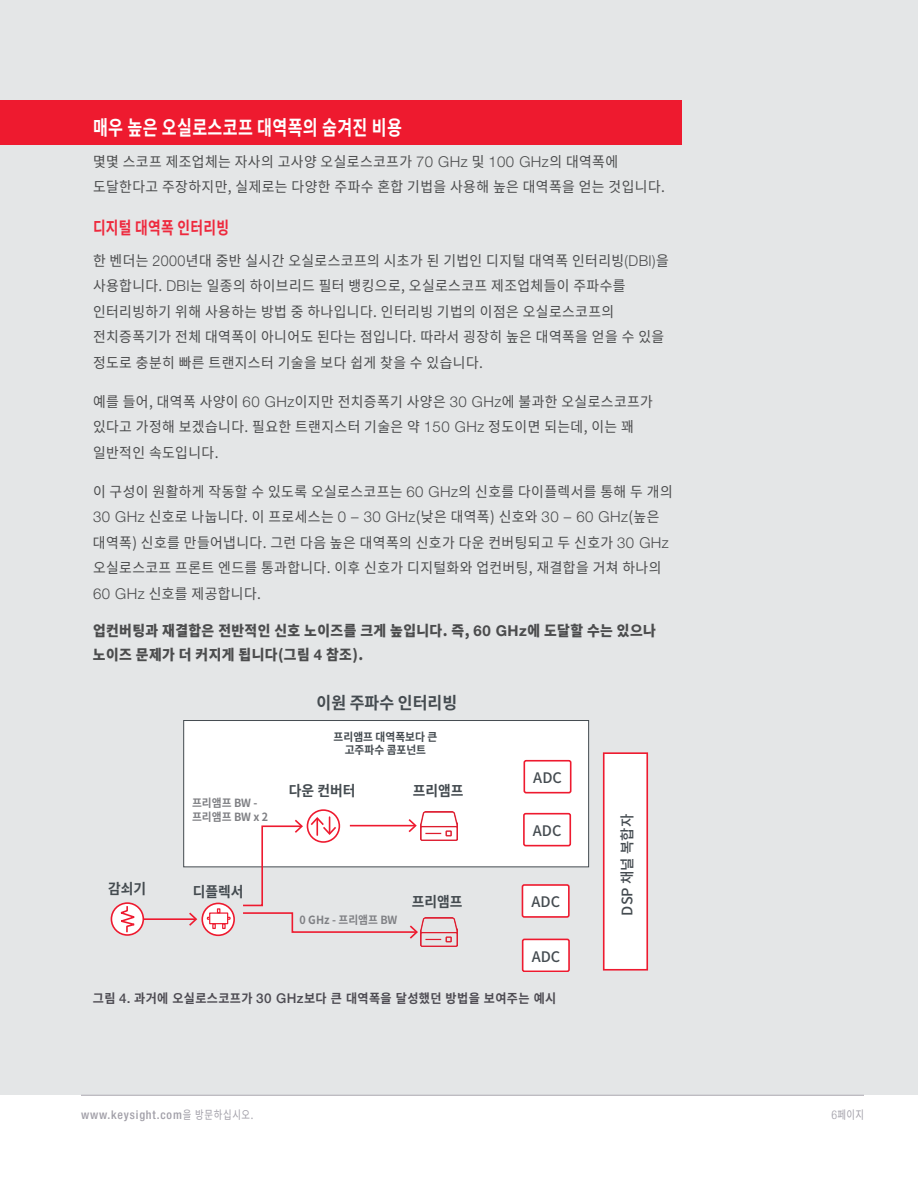
<style>
.page{position:relative;width:918px;height:1188px;background:#fff}
.page>*{position:absolute;margin:0;border:0;box-sizing:border-box;transform-origin:0 0}
.t1{font:700 20.25px "Noto Sans CJ Kkr";letter-spacing:.02em;color:#fff;scale:.8 1}
.t2{font:700 17.25px "Noto Sans CJ Kkr";letter-spacing:.02em;color:#ee293d;scale:.8 1}
.t3{font:700 16.95px "Noto Sans CJ Kkr";color:#444b50;scale:.95 1}
.t4{font:14.55px/25.5px "Noto Sans CJ Kkr";letter-spacing:.03em;color:#4b4c4d;scale:.95 1}
.t5{font:900 14.55px/24px "Noto Sans CJ Kkr";letter-spacing:.03em;color:#4b4c4d;scale:.95 1}
.t6{font:700 14.55px "Noto Sans CJ Kkr";color:#444b50;scale:.95 1}
.t7{font:500 14.55px "Noto Sans CJ Kkr";color:#444b50}
.t8{font:700 12.75px "Noto Sans CJ Kkr";letter-spacing:.03em;color:#4d4b52;scale:.95 1}
.t9{font:500 condensed 12px "Helvetica Neue LT Std";letter-spacing:.07em;color:#a19fa8}
.t10{font:11.7px "Noto Sans CJ Kkr";color:#a19fa8;scale:.8 1}
.t11{font:700 11.25px/13.5px "Noto Sans CJ Kkr";color:#7f8084;scale:.95 1}
.t12{font:700 11.25px/13.5px "Noto Sans CJ Kkr";color:#444b50;text-align:center;scale:.95 1}
.s1{font-family:"Helvetica Neue LT Std";font-weight:300;font-size:15px}
.s2{font-family:"Helvetica Neue LT Std";font-weight:700;font-size:15px}
.s3{font-family:"Helvetica Neue LT Std";font-weight:500;font-size:13.5px}
.s4{font-family:"Noto Sans CJ Kkr";font-weight:400;font-stretch:normal;font-size:11.7px}
.s5{font-family:"Helvetica Neue LT Std";font-weight:300;font-stretch:condensed;font-size:12px}
</style>
<div class="page">
<hr style="left:81px;top:1095px;width:783px;height:1px;background:#a19fa8">
<div style="left:0;top:0;width:918px;height:1095px;background:#e4e6e7"></div>
<div style="left:0;top:100px;width:681px;height:45px;background:#ee1a2f"></div>
<div style="left:522px;top:885px;width:47px;height:32px;background:#fff;border-radius:2px"></div>
<div style="left:522px;top:884px;width:48px;height:34px;border:2px solid #ee1a2f;border-radius:2px"></div>
<svg style="left:522px;top:939px;width:48px;height:32px;background:#fce4e7"></svg>
<div style="left:604px;top:753px;width:43px;height:217px;background:#fff"></div>
<div style="left:603px;top:752px;width:45px;height:219px;border:2px solid #ee1a2f"></div>
<div style="left:184px;top:721px;width:405px;height:146px;background:#fff"></div>
<div style="left:183px;top:720px;width:406px;height:147px;border:1px solid #444b50"></div>
<div style="left:523px;top:813px;width:48px;height:33px;border:2px solid #ee1a2f;border-radius:2px"></div>
<div style="left:524px;top:760px;width:48px;height:33px;border:2px solid #ee1a2f;border-radius:2px"></div>
<hr style="left:143px;top:918px;width:53px;height:2px;background:#ee1a2f">
<svg style="left:189px;top:913px;width:8px;height:13px"></svg>
<svg style="left:111px;top:903px;width:32px;height:32px"></svg>
<div style="left:111px;top:902px;width:33px;height:34px;border:2px solid #ee1a2f;border-radius:50%"></div>
<svg style="left:115px;top:905px;width:26px;height:29px"></svg>
<svg style="left:202px;top:903px;width:32px;height:32px"></svg>
<div style="left:201px;top:903px;width:34px;height:33px;border:2px solid #ee1a2f;border-radius:50%"></div>
<svg style="left:207px;top:908px;width:24px;height:21px"></svg>
<div style="left:307px;top:809px;width:33px;height:34px;border:2px solid #ee1a2f;border-radius:50%"></div>
<img style="left:421px;top:812px;width:37px;height:29px">
<img style="left:421px;top:917px;width:37px;height:29px">
<svg style="left:241px;top:817px;width:177px;height:122px"></svg>
<h1 class="t1" style="left:93px;top:116px;width:388px">매우 높은 오실로스코프 대역폭의 숨겨진 비용</h1>
<p class="t4" style="left:93px;top:149px;width:604px">몇몇 스코프 제조업체는 자사의 고사양 오실로스코프가 <span class="s1">70 GHz</span> 및 <span class="s1">100 GHz</span>의 대역폭에 도달한다고 주장하지만, 실제로는 다양한 주파수 혼합 기법을 사용해 높은 대역폭을 얻는 것입니다.</p>
<p class="t2" style="left:93px;top:218px;width:172px">디지털 대역폭 인터리빙</p>
<p class="t4" style="left:93px;top:248px;width:608px">한 벤더는 <span class="s1">2000</span>년대 중반 실시간 오실로스코프의 시초가 된 기법인 디지털 대역폭 인터리빙<span class="s1">(DBI)</span>을 사용합니다. <span class="s1">DBI</span>는 일종의 하이브리드 필터 뱅킹으로, 오실로스코프 제조업체들이 주파수를 인터리빙하기 위해 사용하는 방법 중 하나입니다. 인터리빙 기법의 이점은 오실로스코프의 전치증폭기가 전체 대역폭이 아니어도 된다는 점입니다. 따라서 굉장히 높은 대역폭을 얻을 수 있을 정도로 충분히 빠른 트랜지스터 기술을 보다 쉽게 찾을 수 있습니다.</p>
<p class="t4" style="left:93px;top:389px;width:591px">예를 들어, 대역폭 사양이 <span class="s1">60 GHz</span>이지만 전치증폭기 사양은 <span class="s1">30 GHz</span>에 불과한 오실로스코프가 있다고 가정해 보겠습니다. 필요한 트랜지스터 기술은 약 <span class="s1">150 GHz</span> 정도이면 되는데, 이는 꽤 일반적인 속도입니다.</p>
<p class="t4" style="left:93px;top:479px;width:612px">이 구성이 원활하게 작동할 수 있도록 오실로스코프는 <span class="s1">60 GHz</span>의 신호를 다이플렉서를 통해 두 개의 <span class="s1">30 GHz</span> 신호로 나눕니다. 이 프로세스는 <span class="s1">0 – 30 GHz</span>(낮은 대역폭) 신호와 <span class="s1">30 – 60 GHz</span>(높은 대역폭) 신호를 만들어냅니다. 그런 다음 높은 대역폭의 신호가 다운 컨버팅되고 두 신호가 <span class="s1">30 GHz </span>오실로스코프 프론트 엔드를 통과합니다. 이후 신호가 디지털화와 업컨버팅, 재결합을 거쳐 하나의 <span class="s1">60 GHz</span> 신호를 제공합니다.</p>
<p class="t5" style="left:93px;top:619px;width:594px">업컨버팅과 재결합은 전반적인 신호 노이즈를 크게 높입니다. 즉, <span class="s2">60 GHz</span>에 도달할 수는 있으나 노이즈 문제가 더 커지게 됩니다(그림 <span class="s2">4</span> 참조).</p>
<p class="t3" style="left:317px;top:694px;width:150px">이원 주파수 인터리빙</p>
<p class="t11" style="left:192px;top:796px;width:82px">프리앰프 BW - 프리앰프 BW x 2</p>
<p class="t12" style="left:334px;top:730px;width:111px">프리앰프 대역폭보다 큰 고주파수 콤포넌트</p>
<p class="t6" style="left:289px;top:783px;width:72px">다운 컨버터</p>
<p class="t6" style="left:413px;top:783px;width:55px">프리앰프</p>
<p class="t6" style="left:108px;top:881px;width:42px">감쇠기</p>
<p class="t6" style="left:193px;top:883px;width:55px">디플렉서</p>
<p class="t11" style="left:300px;top:914px;width:105px">0 GHz - 프리앰프 BW</p>
<p class="t6" style="left:412px;top:893px;width:55px">프리앰프</p>
<p class="t7" style="left:533px;top:769px;width:30px">ADC</p>
<p class="t7" style="left:533px;top:822px;width:30px">ADC</p>
<p class="t7" style="left:531px;top:894px;width:30px">ADC</p>
<p class="t7" style="left:532px;top:948px;width:30px">ADC</p>
<p class="t8" style="left:93px;top:991px;width:489px">그림 <span class="s3">4.</span> 과거에 오실로스코프가 <span class="s3">30 GHz</span>보다 큰 대역폭을 달성했던 방법을 보여주는 예시</p>
<p class="t7" style="left:619px;top:916px;width:103px;rotate:-90deg">DSP 채널 복합자</p>
<p class="t9" style="left:81px;top:1107px;width:174px">www.keysight.com<span class="s4">을 방문하십시오.</span></p>
<p class="t10" style="left:831px;top:1108px;width:42px"><span class="s5">6</span>페이지</p>
</div>
